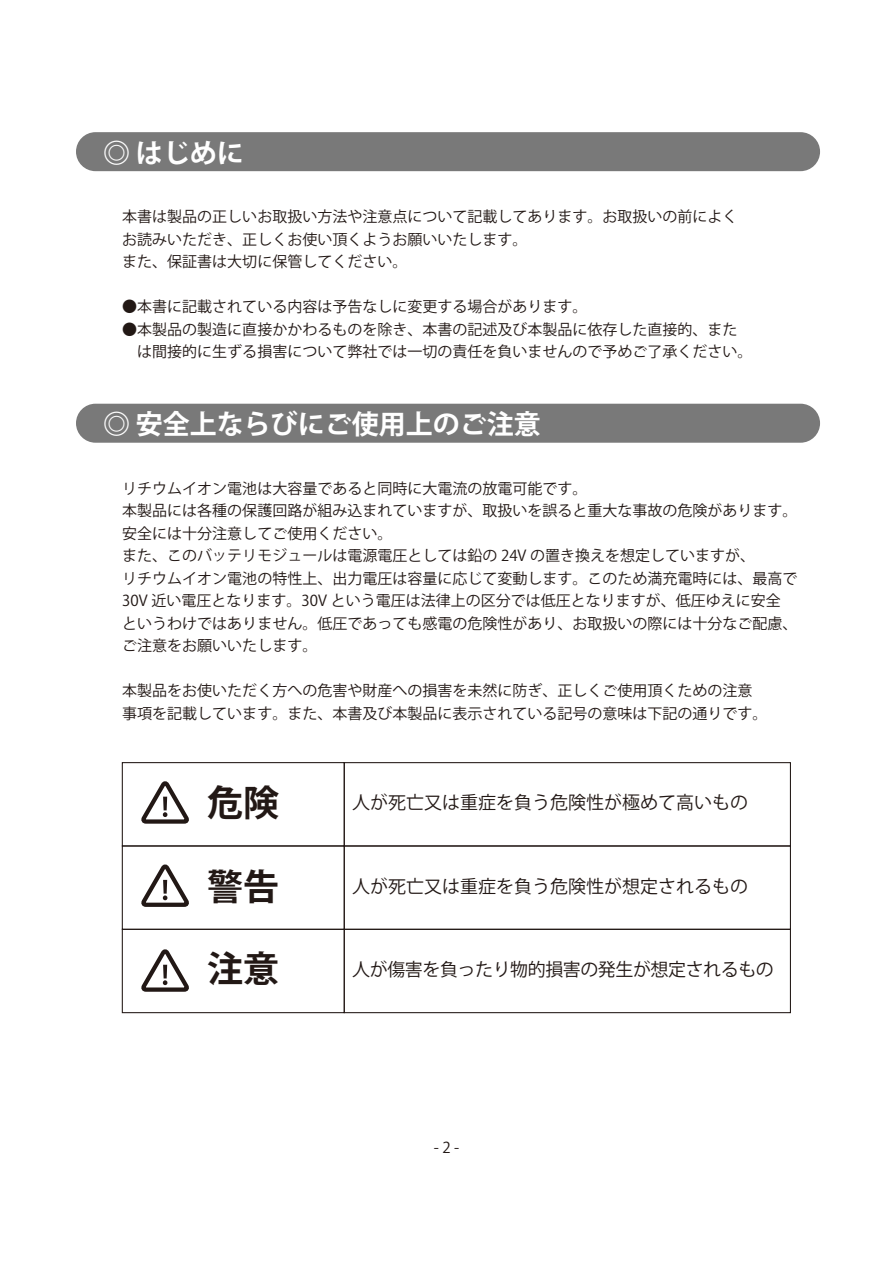
<style>
.page{position:relative;width:893px;height:1263px;background:#fff}
.page>*{position:absolute;margin:0;border:0;box-sizing:border-box;transform-origin:0 0}
.t1{font:700 36px "Koz Go Pro";color:#221815}
.t2{font:700 27px "Koz Go Pro";color:#fff}
.t3{font:18px "Koz Go Pro";color:#221815}
.t4{font:18px "Koz Go Pro";letter-spacing:-.025em;color:#221815}
.t5{font:15px/22.5px "Koz Go Pro";color:#221815}
</style>
<div class="page">
<div style="left:76px;top:132px;width:744px;height:39px;background:#797979;border-radius:20px"></div>
<div style="left:76px;top:404px;width:744px;height:39px;background:#797979;border-radius:20px"></div>
<div style="left:122px;top:762px;width:223px;height:84px;border:1px solid #221815"></div>
<div style="left:122px;top:845px;width:223px;height:85px;border:1px solid #221815"></div>
<div style="left:122px;top:929px;width:223px;height:84px;border:1px solid #221815"></div>
<div style="left:344px;top:762px;width:447px;height:84px;border:1px solid #221815"></div>
<div style="left:344px;top:845px;width:447px;height:85px;border:1px solid #221815"></div>
<div style="left:344px;top:929px;width:447px;height:84px;border:1px solid #221815"></div>
<svg style="left:142px;top:781px;width:47px;height:43px"></svg>
<svg style="left:142px;top:864px;width:47px;height:43px"></svg>
<svg style="left:142px;top:949px;width:47px;height:43px"></svg>
<h2 class="t2" style="left:103px;top:135px;width:142px">◎ はじめに</h2>
<p class="t5" style="left:122px;top:206px;width:617px">本書は製品の正しいお取扱い方法や注意点について記載してあります。お取扱いの前によくお読みいただき、正しくお使い頂くようお願いいたします。<br>また、保証書は大切に保管してください。</p>
<p class="t5" style="left:122px;top:296px;width:467px">●本書に記載されている内容は予告なしに変更する場合があります。</p>
<p class="t5" style="left:122px;top:318px;width:632px">●本製品の製造に直接かかわるものを除き、本書の記述及び本製品に依存した直接的、また　　は間接的に生ずる損害について弊社では一切の責任を負いませんので予めご了承ください。</p>
<h2 class="t2" style="left:103px;top:407px;width:439px">◎ 安全上ならびにご使用上のご注意</h2>
<p class="t5" style="left:122px;top:477px;width:677px">リチウムイオン電池は大容量であると同時に大電流の放電可能です。<br>本製品には各種の保護回路が組み込まれていますが、取扱いを誤ると重大な事故の危険があります。安全には十分注意してご使用ください。<br>また、このバッテリモジュールは電源電圧としては鉛の 24V の置き換えを想定していますが、<br>リチウムイオン電池の特性上、出力電圧は容量に応じて変動します。このため満充電時には、最高で30V 近い電圧となります。30V という電圧は法律上の区分では低圧となりますが、低圧ゆえに安全というわけではありません。低圧であっても感電の危険性があり、お取扱いの際には十分なご配慮、ご注意をお願いいたします。</p>
<p class="t5" style="left:122px;top:680px;width:647px">本製品をお使いただく方への危害や財産への損害を未然に防ぎ、正しくご使用頂くための注意事項を記載しています。また、本書及び本製品に表示されている記号の意味は下記の通りです。</p>
<h1 class="t1" style="left:207px;top:779px;width:73px">危険</h1>
<h1 class="t1" style="left:207px;top:863px;width:73px">警告</h1>
<h1 class="t1" style="left:207px;top:945px;width:73px">注意</h1>
<p class="t3" style="left:352px;top:791px;width:397px">人が死亡又は重症を負う危険性が極めて高いもの</p>
<p class="t3" style="left:352px;top:875px;width:397px">人が死亡又は重症を負う危険性が想定されるもの</p>
<p class="t4" style="left:352px;top:958px;width:423px">人が傷害を負ったり物的損害の発生が想定されるもの</p>
<p class="t5" style="left:434px;top:1136px;width:27px">- 2 -</p>
</div>
